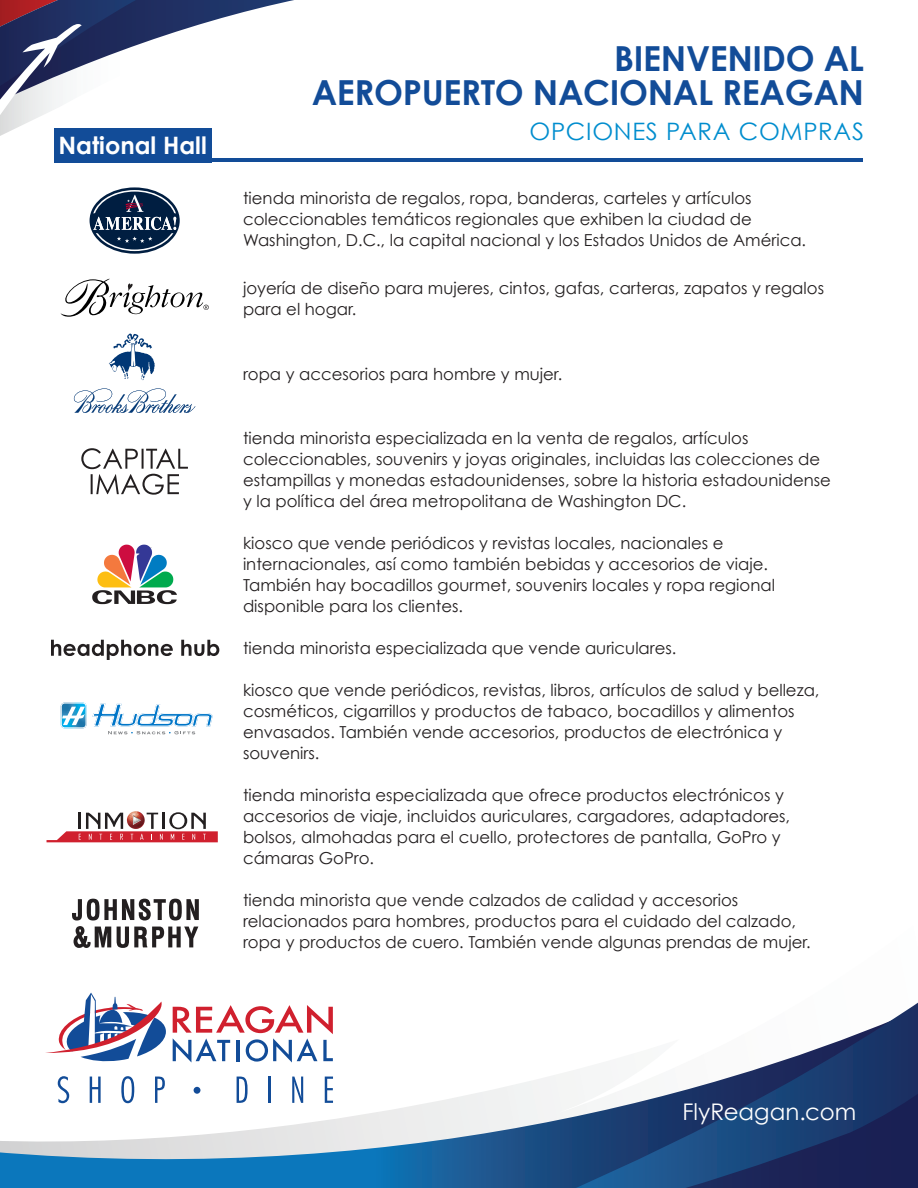
<style>
.page{position:relative;width:918px;height:1188px;background:#fff}
.page>*{position:absolute;margin:0;border:0;box-sizing:border-box;transform-origin:0 0}
.t1{font:700 34.5px/34.5px "Century Gothic";letter-spacing:-.01em;color:#124c98;text-align:right}
.t2{font:24px "Century Gothic";letter-spacing:.03em;color:#008dce}
.t3{font:700 24px "Century Gothic";color:#fff}
.t4{font:22.95px "Century Gothic";color:#fff}
.t5{font:16.5px/21px "Century Gothic";color:#231f20}
</style>
<div class="page">
<svg style="left:0;top:1006px;width:545px;height:182px"></svg>
<svg style="left:545px;top:1002px;width:373px;height:186px"></svg>
<svg style="left:638px;top:1084px;width:280px;height:104px;background:#1f3b6e"></svg>
<svg style="left:0;top:0;width:294px;height:123px"></svg>
<svg style="left:173px;top:1005px;width:160px;height:57px"></svg>
<svg style="left:45px;top:993px;width:121px;height:69px"></svg>
<svg style="left:58px;top:1076px;width:11px;height:27px"></svg>
<svg style="left:90px;top:1077px;width:11px;height:26px"></svg>
<svg style="left:121px;top:1076px;width:13px;height:27px"></svg>
<svg style="left:155px;top:1077px;width:10px;height:26px"></svg>
<div style="left:194px;top:1087px;width:6px;height:7px;background:#124c98;border-radius:50%"></div>
<svg style="left:237px;top:1077px;width:11px;height:26px"></svg>
<hr style="left:268px;top:1077px;width:3px;height:26px;background:#124c98">
<svg style="left:292px;top:1077px;width:11px;height:26px"></svg>
<svg style="left:325px;top:1077px;width:8px;height:26px"></svg>
<div style="left:54px;top:128px;width:158px;height:34px;background:#124c98"></div>
<hr style="left:55px;top:159px;width:808px;height:3px;background:#124c98">
<svg style="left:81px;top:448px;width:107px;height:47px"></svg>
<svg style="left:92px;top:544px;width:85px;height:61px"></svg>
<svg style="left:51px;top:640px;width:168px;height:20px"></svg>
<svg style="left:47px;top:811px;width:171px;height:31px"></svg>
<svg style="left:61px;top:703px;width:152px;height:31px"></svg>
<svg style="left:90px;top:187px;width:90px;height:67px"></svg>
<svg style="left:60px;top:279px;width:149px;height:38px"></svg>
<svg style="left:74px;top:388px;width:121px;height:25px"></svg>
<svg style="left:109px;top:334px;width:46px;height:46px"></svg>
<svg style="left:72px;top:899px;width:127px;height:49px"></svg>
<p class="t3" style="left:58px;top:127px;width:150px">National Hall</p>
<p class="t1" style="left:312px;top:40px;width:554px">BIENVENIDO AL<br>AEROPUERTO NACIONAL REAGAN</p>
<p class="t2" style="left:529px;top:117px;width:336px">OPCIONES PARA COMPRAS</p>
<p class="t5" style="left:243px;top:188px;width:565px">tienda minorista de regalos, ropa, banderas, carteles y artículos coleccionables temáticos regionales que exhiben la ciudad de<br>Washington, D.C., la capital nacional y los Estados Unidos de América.</p>
<p class="t5" style="left:243px;top:278px;width:583px">joyería de diseño para mujeres, cintos, gafas, carteras, zapatos y regalos para el hogar.</p>
<p class="t5" style="left:243px;top:363px;width:321px">ropa y accesorios para hombre y mujer.</p>
<p class="t5" style="left:243px;top:428px;width:589px">tienda minorista especializada en la venta de regalos, artículos coleccionables, souvenirs y joyas originales, incluidas las colecciones de estampillas y monedas estadounidenses, sobre la historia estadounidense y la política del área metropolitana de Washington DC.</p>
<p class="t5" style="left:243px;top:533px;width:534px">kiosco que vende periódicos y revistas locales, nacionales e internacionales, así como también bebidas y accesorios de viaje.<br>También hay bocadillos gourmet, souvenirs locales y ropa regional disponible para los clientes.</p>
<p class="t5" style="left:243px;top:638px;width:435px">tienda minorista especializada que vende auriculares.</p>
<p class="t5" style="left:243px;top:680px;width:578px">kiosco que vende periódicos, revistas, libros, artículos de salud y belleza, cosméticos, cigarrillos y productos de tabaco, bocadillos y alimentos envasados. También vende accesorios, productos de electrónica y souvenirs.</p>
<p class="t5" style="left:243px;top:785px;width:549px">tienda minorista especializada que ofrece productos electrónicos y accesorios de viaje, incluidos auriculares, cargadores, adaptadores, bolsos, almohadas para el cuello, protectores de pantalla, GoPro y cámaras GoPro.</p>
<p class="t5" style="left:243px;top:890px;width:569px">tienda minorista que vende calzados de calidad y accesorios relacionados para hombres, productos para el cuidado del calzado, ropa y productos de cuero. También vende algunas prendas de mujer.</p>
<h3 class="t4" style="left:682px;top:1097px;width:175px">FlyReagan.com</h3>
</div>
